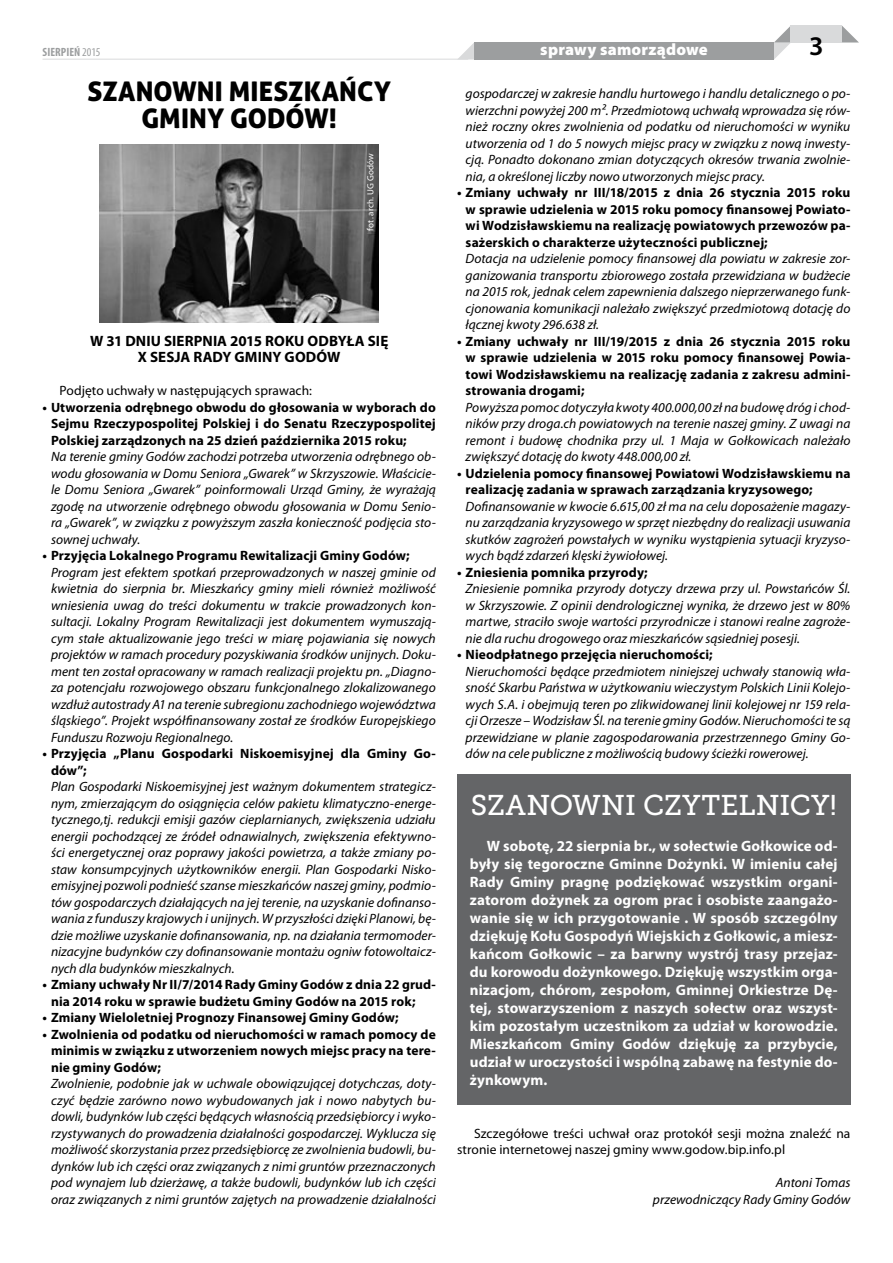
<style>
.page{position:relative;width:893px;height:1263px;background:#fff}
.page>*{position:absolute;margin:0;border:0;box-sizing:border-box;transform-origin:0 0}
.t1{font:28.5px "Museo Slab 500";color:#fff}
.t2{font:27px/27px "Aller Display";letter-spacing:.005em;color:#000;text-align:center}
.t3{font:600 27px "Myriad Pro";color:#000}
.t4{font:900 16.5px "Myriad Pro";letter-spacing:.015em;color:#fff}
.t5{font:700 15px/18px "Myriad Pro";letter-spacing:.005em;color:#fff;text-align:justify}
.t6{font:700 15px/16.5px "Myriad Pro";letter-spacing:.005em;color:#000;text-align:center}
.t7{font:italic 13.5px/16.5px "Myriad Pro";color:#000;text-align:justify}
.t8{font:700 13.5px/16.5px "Myriad Pro";letter-spacing:.01em;color:#000;text-align:justify}
.t9{font:13.5px/16.5px "Myriad Pro";letter-spacing:.005em;color:#000}
.t10{font:700 condensed 12px "Myriad Pro";letter-spacing:.005em;color:#9c9e9f}
.t11{font:9px "Myriad Pro";letter-spacing:.015em;color:#fff}
.s1{font-weight:400}
</style>
<div class="page">
<div style="left:474px;top:43px;width:300px;height:17px;background:#9c9e9f"></div>
<svg style="left:774px;top:26px;width:17px;height:33px"></svg>
<svg style="left:457px;top:43px;width:17px;height:17px"></svg>
<svg style="left:842px;top:26px;width:17px;height:17px"></svg>
<div style="left:791px;top:26px;width:51px;height:17px;background:#d9dadb"></div>
<hr style="left:43px;top:59px;width:425px;height:1px;background:#d9dadb">
<div style="left:457px;top:775px;width:393px;height:330px;background:#646567"></div>
<img style="left:100px;top:145px;width:279px;height:178px">
<p class="t10" style="left:43px;top:44px;width:59px">SIERPIEŃ <span class="s1">2015</span></p>
<p class="t4" style="left:540px;top:40px;width:169px">sprawy samorządowe</p>
<h2 class="t3" style="left:809px;top:29px;width:16px">3</h2>
<h2 class="t2" style="left:88px;top:78px;width:305px">SZANOWNI MIESZKAŃCY<br>GMINY GODÓW!</h2>
<p class="t7" style="left:466px;top:85px;width:386px">gospodarczej w zakresie handlu hurtowego i handlu detalicznego o po&shy;wierzchni powyżej 200 m². Przedmiotową uchwałą wprowadza się rów&shy;nież roczny okres zwolnienia od podatku od nieruchomości w wyniku utworzenia od 1 do 5 nowych miejsc pracy w związku z nową inwesty&shy;cją. Ponadto dokonano zmian dotyczących okresów trwania zwolnie&shy;nia, a określonej liczby nowo utworzonych miejsc pracy.</p>
<p class="t8" style="left:466px;top:184px;width:386px;text-indent:-9px">• Zmiany uchwały nr III/18/2015 z dnia 26 stycznia 2015 roku w sprawie udzielenia w 2015 roku pomocy finansowej Powiato&shy;wi Wodzisławskiemu na realizację powiatowych przewozów pa&shy;sażerskich o charakterze użyteczności publicznej;</p>
<p class="t7" style="left:466px;top:250px;width:386px">Dotacja na udzielenie pomocy finansowej dla powiatu w zakresie zor&shy;ganizowania transportu zbiorowego została przewidziana w budżecie na 2015 rok, jednak celem zapewnienia dalszego nieprzerwanego funk&shy;cjonowania komunikacji należało zwiększyć przedmiotową dotację do łącznej kwoty 296.638 zł.</p>
<p class="t8" style="left:466px;top:332px;width:386px;text-indent:-9px">• Zmiany uchwały nr III/19/2015 z dnia 26 stycznia 2015 roku w sprawie udzielenia w 2015 roku pomocy finansowej Powia&shy;towi Wodzisławskiemu na realizację zadania z zakresu admini&shy;strowania drogami;</p>
<p class="t7" style="left:466px;top:399px;width:386px">Powyższa pomoc dotyczyła kwoty 400.000,00 zł na budowę dróg i chod&shy;ników przy droga.ch powiatowych na terenie naszej gminy. Z uwagi na remont i budowę chodnika przy ul. 1 Maja w Gołkowicach należało zwiększyć dotację do kwoty 448.000,00 zł.</p>
<p class="t8" style="left:466px;top:464px;width:386px;text-indent:-9px">• Udzielenia pomocy finansowej Powiatowi Wodzisławskiemu na realizację zadania w sprawach zarządzania kryzysowego;</p>
<p class="t7" style="left:466px;top:498px;width:386px">Dofinansowanie w kwocie 6.615,00 zł ma na celu doposażenie magazy&shy;nu zarządzania kryzysowego w sprzęt niezbędny do realizacji usuwania skutków zagrożeń powstałych w wyniku wystąpienia sytuacji kryzyso&shy;wych bądź zdarzeń klęski żywiołowej.</p>
<p class="t8" style="left:457px;top:563px;width:192px">• Zniesienia pomnika przyrody;</p>
<p class="t7" style="left:466px;top:580px;width:386px">Zniesienie pomnika przyrody dotyczy drzewa przy ul. Powstańców Śl. w Skrzyszowie. Z opinii dendrologicznej wynika, że drzewo jest w 80% martwe, straciło swoje wartości przyrodnicze i stanowi realne zagroże&shy;nie dla ruchu drogowego oraz mieszkańców sąsiedniej posesji.</p>
<p class="t8" style="left:457px;top:646px;width:257px">• Nieodpłatnego przejęcia nieruchomości;</p>
<p class="t7" style="left:466px;top:663px;width:386px">Nieruchomości będące przedmiotem niniejszej uchwały stanowią wła&shy;sność Skarbu Państwa w użytkowaniu wieczystym Polskich Linii Kolejo&shy;wych S.A. i obejmują teren po zlikwidowanej linii kolejowej nr 159 rela&shy;cji Orzesze – Wodzisław Śl. na terenie gminy Godów. Nieruchomości te są przewidziane w planie zagospodarowania przestrzennego Gminy Go&shy;dów na cele publiczne z możliwością budowy ścieżki rowerowej.</p>
<h1 class="t1" style="left:471px;top:789px;width:367px">SZANOWNI CZYTELNICY!</h1>
<p class="t5" style="left:470px;top:836px;width:370px;text-indent:17px">W sobotę, 22 sierpnia br., w sołectwie Gołkowice od&shy;były się tegoroczne Gminne Dożynki. W imieniu całej Rady Gminy pragnę podziękować wszystkim organi&shy;zatorom dożynek za ogrom prac i osobiste zaangażo&shy;wanie się w ich przygotowanie . W sposób szczególny dziękuję Kołu Gospodyń Wiejskich z Gołkowic, a miesz&shy;kańcom Gołkowic – za barwny wystrój trasy przejaz&shy;du korowodu dożynkowego. Dziękuję wszystkim orga&shy;nizacjom, chórom, zespołom, Gminnej Orkiestrze Dę&shy;tej, stowarzyszeniom z naszych sołectw oraz wszyst&shy;kim pozostałym uczestnikom za udział w korowodzie.<br>Mieszkańcom Gminy Godów dziękuję za przybycie, udział w uroczystości i wspólną zabawę na festynie do&shy;żynkowym.</p>
<p class="t11" style="left:365px;top:230px;width:79px;rotate:-90deg">fot. arch. UG Godów</p>
<p class="t6" style="left:90px;top:332px;width:300px">W 31 dniu sierpnia 2015 roku odbyła się<br>X sesja Rady Gminy Godów</p>
<p class="t9" style="left:60px;top:382px;width:254px">Podjęto uchwały w następujących sprawach:</p>
<p class="t8" style="left:51px;top:398px;width:387px;text-indent:-9px">• Utworzenia odrębnego obwodu do głosowania w wyborach do Sejmu Rzeczypospolitej Polskiej i do Senatu Rzeczypospolitej Polskiej zarządzonych na 25 dzień października 2015 roku;</p>
<p class="t7" style="left:51px;top:448px;width:386px">Na terenie gminy Godów zachodzi potrzeba utworzenia odrębnego ob&shy;wodu głosowania w Domu Seniora „Gwarek” w Skrzyszowie. Właścicie&shy;le Domu Seniora „Gwarek” poinformowali Urząd Gminy, że wyrażają zgodę na utworzenie odrębnego obwodu głosowania w Domu Senio&shy;ra „Gwarek”, w związku z powyższym zaszła konieczność podjęcia sto&shy;sownej uchwały.</p>
<p class="t8" style="left:43px;top:547px;width:369px">• Przyjęcia Lokalnego Programu Rewitalizacji Gminy Godów;</p>
<p class="t7" style="left:51px;top:564px;width:386px">Program jest efektem spotkań przeprowadzonych w naszej gminie od kwietnia do sierpnia br. Mieszkańcy gminy mieli również możliwość wniesienia uwag do treści dokumentu w trakcie prowadzonych kon&shy;sultacji. Lokalny Program Rewitalizacji jest dokumentem wymuszają&shy;cym stałe aktualizowanie jego treści w miarę pojawiania się nowych projektów w ramach procedury pozyskiwania środków unijnych. Doku&shy;ment ten został opracowany w ramach realizacji projektu pn. „Diagno&shy;za potencjału rozwojowego obszaru funkcjonalnego zlokalizowanego wzdłuż autostrady A1 na terenie subregionu zachodniego województwa śląskiego”. Projekt współfinansowany został ze środków Europejskiego Funduszu Rozwoju Regionalnego.</p>
<p class="t8" style="left:51px;top:745px;width:386px;text-indent:-9px">• Przyjęcia „Planu Gospodarki Niskoemisyjnej dla Gminy Go&shy;dów”;</p>
<p class="t7" style="left:51px;top:778px;width:386px">Plan Gospodarki Niskoemisyjnej jest ważnym dokumentem strategicz&shy;nym, zmierzającym do osiągnięcia celów pakietu klimatyczno-energe&shy;tycznego,tj. redukcji emisji gazów cieplarnianych, zwiększenia udziału energii pochodzącej ze źródeł odnawialnych, zwiększenia efektywno&shy;ści energetycznej oraz poprawy jakości powietrza, a także zmiany po&shy;staw konsumpcyjnych użytkowników energii. Plan Gospodarki Nisko&shy;emisyjnej pozwoli podnieść szanse mieszkańców naszej gminy, podmio&shy;tów gospodarczych działających na jej terenie, na uzyskanie dofinanso&shy;wania z funduszy krajowych i unijnych. W przyszłości dzięki Planowi, bę&shy;dzie możliwe uzyskanie dofinansowania, np. na działania termomoder&shy;nizacyjne budynków czy dofinansowanie montażu ogniw fotowoltaicz&shy;nych dla budynków mieszkalnych.</p>
<p class="t8" style="left:51px;top:976px;width:386px;text-indent:-8px">• Zmiany uchwały Nr II/7/2014 Rady Gminy Godów z dnia 22 grud&shy;nia 2014 roku w sprawie budżetu Gminy Godów na 2015 rok;</p>
<p class="t8" style="left:43px;top:1009px;width:358px">• Zmiany Wieloletniej Prognozy Finansowej Gminy Godów;</p>
<p class="t8" style="left:51px;top:1025px;width:386px;text-indent:-9px">• Zwolnienia od podatku od nieruchomości w ramach pomocy de minimis w związku z utworzeniem nowych miejsc pracy na tere&shy;nie gminy Godów;</p>
<p class="t7" style="left:51px;top:1075px;width:386px">Zwolnienie, podobnie jak w uchwale obowiązującej dotychczas, doty&shy;czyć będzie zarówno nowo wybudowanych jak i nowo nabytych bu&shy;dowli, budynków lub części będących własnością przedsiębiorcy i wyko&shy;rzystywanych do prowadzenia działalności gospodarczej. Wyklucza się możliwość skorzystania przez przedsiębiorcę ze zwolnienia budowli, bu&shy;dynków lub ich części oraz związanych z nimi gruntów przeznaczonych pod wynajem lub dzierżawę, a także budowli, budynków lub ich części oraz związanych z nimi gruntów zajętych na prowadzenie działalności</p>
<p class="t9" style="left:457px;top:1125px;width:395px;text-indent:17px">Szczegółowe treści uchwał oraz protokół sesji można znaleźć na stronie internetowej naszej gminy www.godow.bip.info.pl</p>
<p class="t7" style="left:653px;top:1174px;width:199px;text-align:right">Antoni Tomas<br>przewodniczący Rady Gminy Godów</p>
</div>
